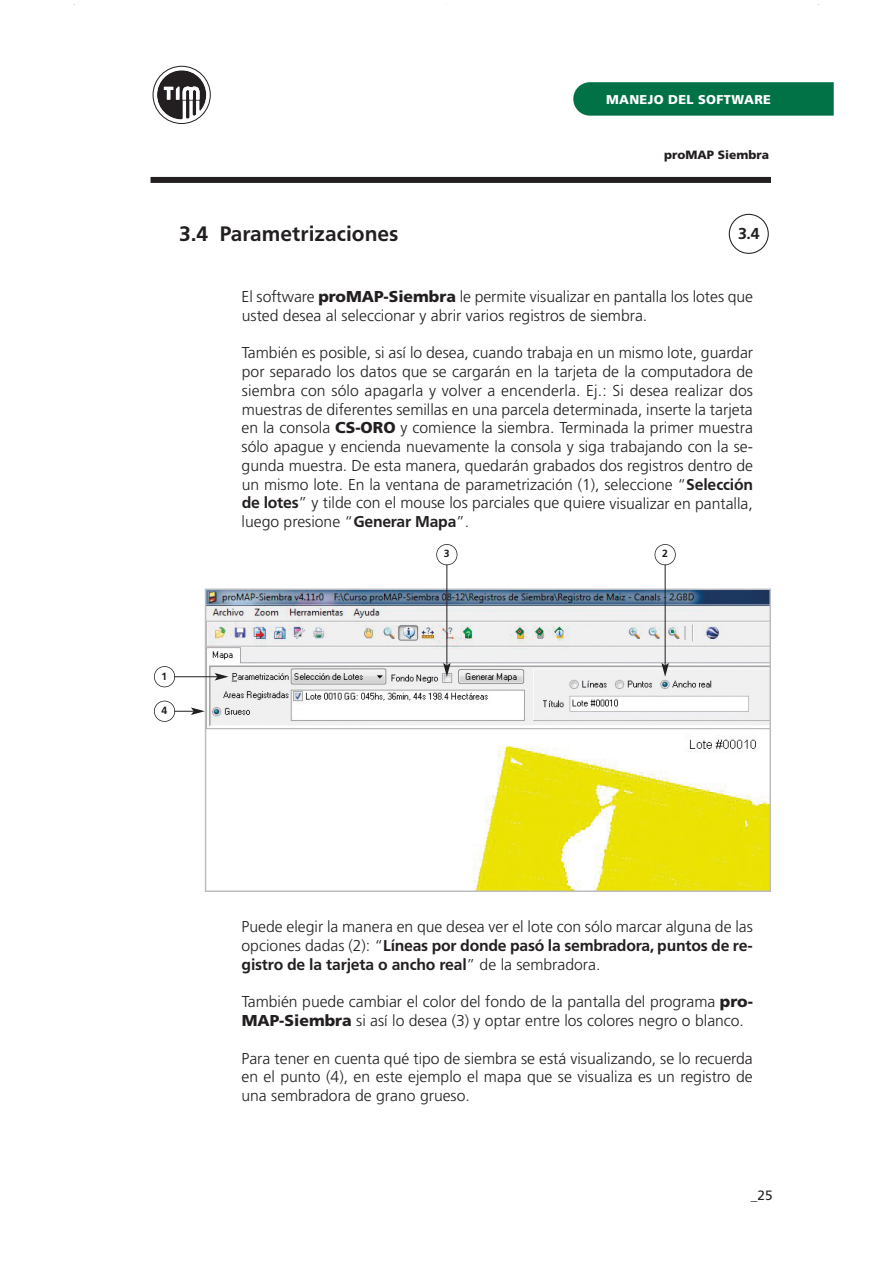
<style>
.page{position:relative;width:893px;height:1263px;background:#fff}
.page>*{position:absolute;margin:0;border:0;box-sizing:border-box;transform-origin:0 0}
.t1{font:700 21px "Frutiger";color:#231f20}
.t2{font:700 15.9px "Frutiger";color:#231f20}
.t3{font:300 15.75px/18.8px "Frutiger";color:#231f20;text-align:justify}
.t4{font:13.5px "Frutiger";color:#231f20}
.t5{font:900 12.75px "Frutiger";letter-spacing:.025em;color:#fff}
.t6{font:900 12px "Frutiger";color:#231f20}
.t7{font:700 10.5px "Frutiger";color:#231f20}
.s1{font-weight:900}
.s2{font-weight:700}
</style>
<div class="page">
<svg style="left:153px;top:66px;width:57px;height:57px"></svg>
<div style="left:153px;top:66px;width:58px;height:58px;border:1px solid #231f20;border-radius:50%"></div>
<div style="left:151px;top:177px;width:620px;height:6px;background:#231f20"></div>
<svg style="left:573px;top:82px;width:261px;height:34px;background:#08764b"></svg>
<img style="left:208px;top:591px;width:560px;height:298px">
<div style="left:205px;top:588px;width:566px;height:304px;border:2px solid #bcbdc0"></div>
<hr style="left:665px;top:555px;width:1px;height:110px;background:#231f20">
<svg style="left:661px;top:663px;width:8px;height:14px"></svg>
<div style="left:655px;top:545px;width:20px;height:19px;background:#fff;border-radius:50%"></div>
<div style="left:655px;top:544px;width:21px;height:21px;border:2px solid #231f20;border-radius:50%"></div>
<hr style="left:446px;top:555px;width:1px;height:110px;background:#231f20">
<svg style="left:443px;top:663px;width:8px;height:14px"></svg>
<div style="left:437px;top:545px;width:20px;height:19px;background:#fff;border-radius:50%"></div>
<div style="left:436px;top:544px;width:21px;height:21px;border:2px solid #231f20;border-radius:50%"></div>
<hr style="left:165px;top:676px;width:52px;height:1px;background:#231f20">
<svg style="left:215px;top:673px;width:14px;height:7px"></svg>
<div style="left:155px;top:667px;width:19px;height:19px;background:#fff;border-radius:50%"></div>
<div style="left:154px;top:666px;width:21px;height:21px;border:2px solid #231f20;border-radius:50%"></div>
<svg style="left:174px;top:707px;width:31px;height:8px"></svg>
<div style="left:154px;top:701px;width:21px;height:21px;border:2px solid #231f20;border-radius:50%"></div>
<svg style="left:729px;top:214px;width:40px;height:40px"></svg>
<p class="t5" style="left:606px;top:92px;width:166px">MANEJO DEL SOFTWARE</p>
<h1 class="t1" style="left:179px;top:221px;width:221px">3.4 Parametrizaciones</h1>
<p class="t6" style="left:664px;top:148px;width:106px">proMAP Siembra</p>
<p class="t2" style="left:738px;top:225px;width:23px">3.4</p>
<p class="t3" style="left:242px;top:287px;width:513px">El software <span class="s1">proMAP-Siembra</span> le permite visualizar en pantalla los lotes que usted desea al seleccionar y abrir varios registros de siembra.</p>
<p class="t3" style="left:242px;top:344px;width:513px">También es posible, si así lo desea, cuando trabaja en un mismo lote, guardar por separado los datos que se cargarán en la tarjeta de la computadora de siembra con sólo apagarla y volver a encenderla. Ej.: Si desea realizar dos muestras de diferentes semillas en una parcela determinada, inserte la tarjeta en la consola <span class="s1">CS-ORO</span> y comience la siembra. Terminada la primer muestra sólo apague y encienda nuevamente la consola y siga trabajando con la se&shy;gunda muestra. De esta manera, quedarán grabados dos registros dentro de un mismo lote. En la ventana de parametrización (1), seleccione “<span class="s2">Selección de lotes</span>” y tilde con el mouse los parciales que quiere visualizar en pantalla, luego presione “<span class="s2">Generar Mapa</span>”.</p>
<p class="t7" style="left:444px;top:548px;width:7px">3</p>
<p class="t7" style="left:662px;top:548px;width:7px">2</p>
<p class="t7" style="left:162px;top:670px;width:7px">1</p>
<p class="t7" style="left:162px;top:704px;width:7px">4</p>
<p class="t3" style="left:242px;top:917px;width:513px">Puede elegir la manera en que desea ver el lote con sólo marcar alguna de las opciones dadas (2): “<span class="s2">Líneas por donde pasó la sembradora, puntos de re&shy;gistro de la tarjeta o ancho real</span>” de la sembradora.</p>
<p class="t3" style="left:242px;top:992px;width:513px">También puede cambiar el color del fondo de la pantalla del programa <span class="s1">pro-<br>MAP-Siembra</span> si así lo desea (3) y optar entre los colores negro o blanco.</p>
<p class="t3" style="left:241px;top:1049px;width:513px">Para tener en cuenta qué tipo de siembra se está visualizando, se lo recuerda en el punto (4), en este ejemplo el mapa que se visualiza es un registro de una sembradora de grano grueso.</p>
<p class="t4" style="left:751px;top:1187px;width:23px">_25</p>
</div>
